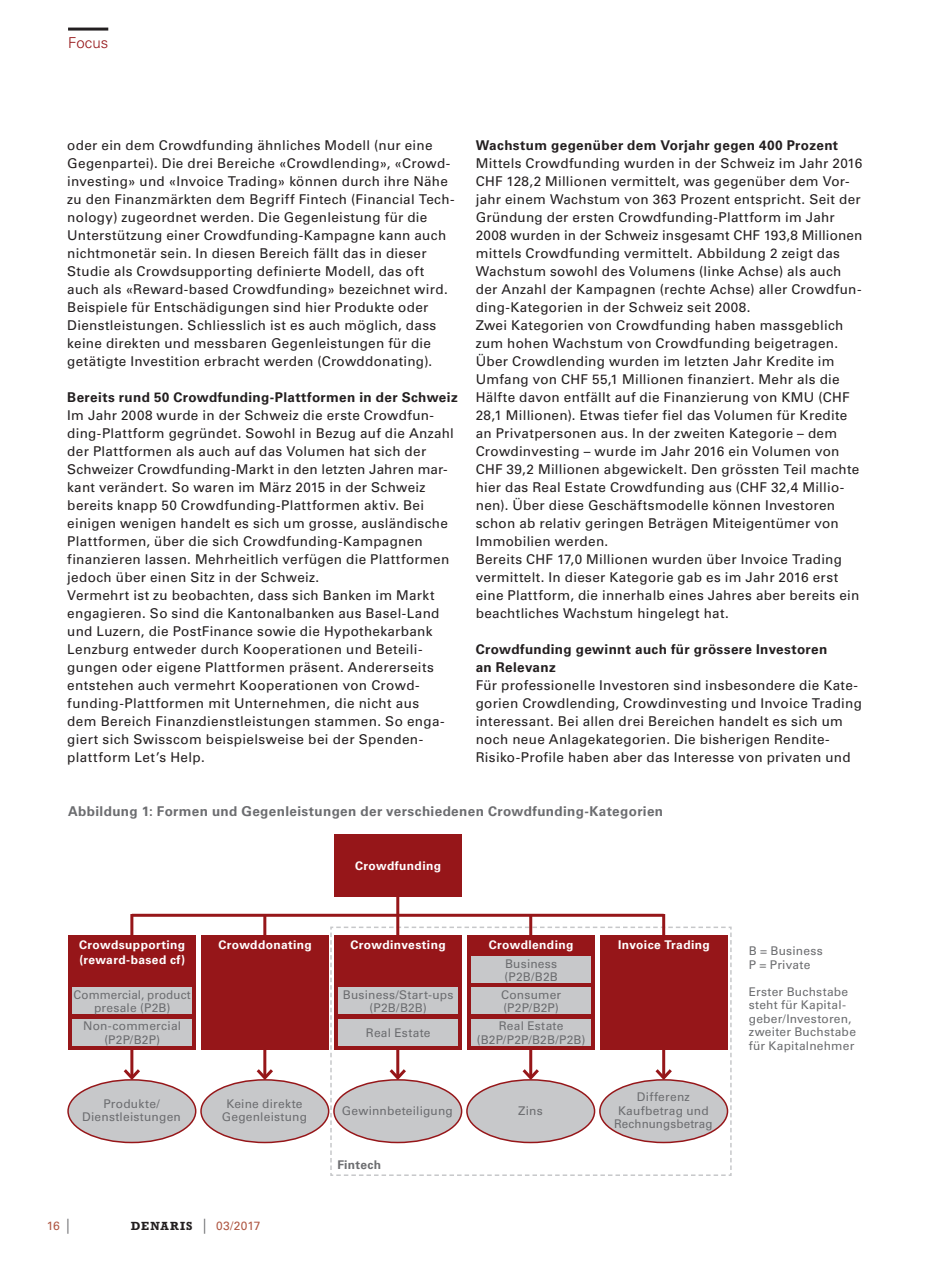
<style>
.page{position:relative;width:936px;height:1263px;background:#fff}
.page>*{position:absolute;margin:0;border:0;box-sizing:border-box;transform-origin:0 0}
.t1{font:300 15px "Univers LT Std";letter-spacing:.005em;color:#961619}
.t2{font:13.5px/18px "Univers LT Std";letter-spacing:.02em;color:#231f20}
.t3{font:700 13.5px "Univers LT Std";letter-spacing:.025em;color:#6c6d70}
.t4{font:12px/13.5px "Univers LT Std";letter-spacing:.015em;color:#6c6d70;text-align:center}
.t5{font:700 12px/15px "Univers LT Std";letter-spacing:.03em;color:#fff}
.t6{font:700 12px "Rockwell Std";letter-spacing:.09em;color:#231f20}
.t7{font:700 12px "Univers LT Std";letter-spacing:.02em;color:#6c6d70}
.t8{font:12px "Univers LT Std";color:#af5743}
.s1{font-weight:700}
.s2{font-size:15px;color:#6c6d70}
.s3{font-family:"Univers LT Std";font-weight:400;font-size:15px;color:#6c6d70}
.s4{font-family:"Univers LT Std";font-weight:400;color:#af5743}
</style>
<div class="page">
<hr style="left:68px;top:28px;width:40px;height:3px;background:#231f20">
<hr style="left:132px;top:914px;width:531px;height:3px;background:#961619">
<hr style="left:130px;top:914px;width:3px;height:164px;background:#961619">
<svg style="left:123px;top:1066px;width:17px;height:13px"></svg>
<hr style="left:263px;top:914px;width:3px;height:164px;background:#961619">
<svg style="left:256px;top:1066px;width:17px;height:13px"></svg>
<hr style="left:396px;top:890px;width:3px;height:188px;background:#961619">
<hr style="left:529px;top:914px;width:3px;height:164px;background:#961619">
<hr style="left:662px;top:914px;width:3px;height:164px;background:#961619">
<svg style="left:330px;top:926px;width:401px;height:250px"></svg>
<div style="left:68px;top:935px;width:128px;height:115px;background:#961619"></div>
<div style="left:201px;top:935px;width:127px;height:115px;background:#961619"></div>
<div style="left:334px;top:935px;width:127px;height:115px;background:#961619"></div>
<div style="left:334px;top:834px;width:127px;height:62px;background:#961619"></div>
<div style="left:467px;top:935px;width:127px;height:115px;background:#961619"></div>
<div style="left:600px;top:935px;width:127px;height:115px;background:#961619"></div>
<div style="left:68px;top:1080px;width:128px;height:62px;background:#c7c8ca;border-radius:50%"></div>
<div style="left:67px;top:1079px;width:129px;height:64px;border:2px solid #961619;border-radius:50%"></div>
<div style="left:201px;top:1080px;width:127px;height:62px;background:#c7c8ca;border-radius:50%"></div>
<div style="left:200px;top:1079px;width:129px;height:64px;border:2px solid #961619;border-radius:50%"></div>
<div style="left:334px;top:1080px;width:127px;height:62px;background:#c7c8ca;border-radius:50%"></div>
<div style="left:333px;top:1079px;width:129px;height:64px;border:2px solid #961619;border-radius:50%"></div>
<div style="left:467px;top:1080px;width:127px;height:62px;background:#c7c8ca;border-radius:50%"></div>
<div style="left:466px;top:1079px;width:129px;height:64px;border:2px solid #961619;border-radius:50%"></div>
<div style="left:600px;top:1080px;width:127px;height:62px;background:#c7c8ca;border-radius:50%"></div>
<div style="left:599px;top:1079px;width:129px;height:64px;border:2px solid #961619;border-radius:50%"></div>
<div style="left:471px;top:1018px;width:119px;height:27px;background:#c7c8ca"></div>
<div style="left:338px;top:1018px;width:119px;height:27px;background:#c7c8ca"></div>
<div style="left:72px;top:1018px;width:119px;height:27px;background:#c7c8ca"></div>
<div style="left:471px;top:987px;width:119px;height:27px;background:#c7c8ca"></div>
<div style="left:338px;top:987px;width:119px;height:27px;background:#c7c8ca"></div>
<div style="left:72px;top:987px;width:119px;height:27px;background:#c7c8ca"></div>
<div style="left:471px;top:956px;width:119px;height:27px;background:#c7c8ca"></div>
<p class="t1" style="left:68px;top:33px;width:42px">Focus</p>
<p class="t2" style="left:67px;top:136px;width:389px">oder ein dem Crowdfunding ähnliches Modell (nur eine Gegenpartei). Die drei Bereiche «Crowdlending», «Crowd&shy;investing» und «Invoice Trading» können durch ihre Nähe zu den Finanzmärkten dem Begriff Fintech (Financial Tech&shy;nology) zugeordnet werden. Die Gegenleistung für die Unterstützung einer Crowdfunding-Kampagne kann auch nichtmonetär sein. In diesen Bereich fällt das in dieser Studie als Crowdsupporting definierte Modell, das oft auch als «Reward-based Crowdfunding» bezeichnet wird.<br>Beispiele für Entschädigungen sind hier Produkte oder Dienstleistungen. Schliesslich ist es auch möglich, dass keine direkten und messbaren Gegenleistungen für die getätigte Investition erbracht werden (Crowddonating).</p>
<p class="t2" style="left:67px;top:388px;width:392px"><span class="s1">Bereits rund 50 Crowdfunding-Plattformen in der Schweiz </span>Im Jahr 2008 wurde in der Schweiz die erste Crowdfun&shy;ding-Plattform gegründet. Sowohl in Bezug auf die Anzahl der Plattformen als auch auf das Volumen hat sich der Schweizer Crowdfunding-Markt in den letzten Jahren mar&shy;kant verändert. So waren im März 2015 in der Schweiz bereits knapp 50 Crowdfunding-Plattformen aktiv. Bei einigen wenigen handelt es sich um grosse, ausländische Plattformen, über die sich Crowdfunding-Kampagnen finanzieren lassen. Mehrheitlich verfügen die Plattformen jedoch über einen Sitz in der Schweiz.<br>Vermehrt ist zu beobachten, dass sich Banken im Markt engagieren. So sind die Kantonalbanken aus Basel-Land und Luzern, die PostFinance sowie die Hypothekarbank Lenzburg entweder durch Kooperationen und Beteili&shy;gungen oder eigene Plattformen präsent. Andererseits entstehen auch vermehrt Kooperationen von Crowd&shy;funding-Plattformen mit Unternehmen, die nicht aus<br>dem Bereich Finanzdienstleistungen stammen. So enga&shy;giert sich Swisscom beispielsweise bei der Spenden&shy;plattform Let’s Help.</p>
<p class="t2" style="left:475px;top:136px;width:388px"><span class="s1">Wachstum gegenüber dem Vorjahr gegen 400 Prozent </span>Mittels Crowdfunding wurden in der Schweiz im Jahr 2016<br>CHF 128,2 Millionen vermittelt, was gegenüber dem Vor&shy;jahr einem Wachstum von 363 Prozent entspricht. Seit der Gründung der ersten Crowdfunding-Plattform im Jahr 2008 wurden in der Schweiz insgesamt CHF 193,8 Millionen mittels Crowdfunding vermittelt. Abbildung 2 zeigt das Wachstum sowohl des Volumens (linke Achse) als auch der Anzahl der Kampagnen (rechte Achse) aller Crowdfun&shy;ding-Kategorien in der Schweiz seit 2008.<br>Zwei Kategorien von Crowdfunding haben massgeblich zum hohen Wachstum von Crowdfunding beigetragen.<br>Über Crowdlending wurden im letzten Jahr Kredite im Umfang von CHF 55,1 Millionen finanziert. Mehr als die Hälfte davon entfällt auf die Finanzierung von KMU (CHF 28,1 Millionen). Etwas tiefer fiel das Volumen für Kredite an Privatpersonen aus. In der zweiten Kategorie – dem Crowdinvesting – wurde im Jahr 2016 ein Volumen von CHF 39,2 Millionen abgewickelt. Den grössten Teil machte hier das Real Estate Crowdfunding aus (CHF 32,4 Millio&shy;nen). Über diese Geschäftsmodelle können Investoren schon ab relativ geringen Beträgen Miteigentümer von Immobilien werden.<br>Bereits CHF 17,0 Millionen wurden über Invoice Trading vermittelt. In dieser Kategorie gab es im Jahr 2016 erst eine Plattform, die innerhalb eines Jahres aber bereits ein beachtliches Wachstum hingelegt hat.</p>
<p class="t2" style="left:475px;top:640px;width:388px"><span class="s1">Crowdfunding gewinnt auch für grössere Investoren<br>an Relevanz<br></span>Für professionelle Investoren sind insbesondere die Kate&shy;gorien Crowdlending, Crowdinvesting und Invoice Trading interessant. Bei allen drei Bereichen handelt es sich um noch neue Anlagekategorien. Die bisherigen Rendite-Risiko-Profile haben aber das Interesse von privaten und</p>
<p class="t3" style="left:68px;top:803px;width:596px">Abbildung 1: Formen und Gegenleistungen der verschiedenen Crowdfunding-Kategorien</p>
<p class="t5" style="left:355px;top:858px;width:87px">Crowdfunding</p>
<p class="t5" style="left:79px;top:938px;width:108px">Crowdsupporting (reward-based cf)</p>
<p class="t5" style="left:218px;top:938px;width:95px">Crowddonating</p>
<p class="t5" style="left:350px;top:938px;width:97px">Crowdinvesting</p>
<p class="t5" style="left:488px;top:938px;width:86px">Crowdlending</p>
<p class="t5" style="left:618px;top:938px;width:93px">Invoice Trading</p>
<p class="t4" style="left:74px;top:988px;width:119px">Commercial, product presale (P2B)</p>
<p class="t4" style="left:83px;top:1019px;width:99px">Non-commercial (P2P/B2P)</p>
<p class="t4" style="left:504px;top:956px;width:55px;text-align:left">Business (P2B/B2B</p>
<p class="t4" style="left:501px;top:988px;width:62px;text-align:left">Consumer (P2P/B2P)</p>
<p class="t4" style="left:477px;top:1019px;width:110px">Real Estate (B2P/P2P/B2B/P2B)</p>
<p class="t4" style="left:343px;top:988px;width:112px">Business/Start-ups (P2B/B2B)</p>
<p class="t4" style="left:366px;top:1026px;width:66px">Real Estate</p>
<p class="t4" style="left:82px;top:1097px;width:100px">Produkte/<br>Dienstleistungen</p>
<p class="t4" style="left:222px;top:1097px;width:87px">Keine direkte<br>Gegenleistung</p>
<p class="t4" style="left:342px;top:1104px;width:112px">Gewinnbeteiligung</p>
<p class="t4" style="left:518px;top:1104px;width:26px">Zins</p>
<p class="t8" style="left:47px;top:1218px;width:24px">16 <span class="s2">|</span></p>
<p class="t6" style="left:131px;top:1219px;width:131px">DENARIS <span class="s3">|</span> <span class="s4">03/2017</span></p>
<p class="t7" style="left:337px;top:1158px;width:45px">Fintech</p>
<p class="t4" style="left:614px;top:1090px;width:100px">Differenz<br>Kaufbetrag und<br>Rechnungsbetrag</p>
<p class="t4" style="left:748px;top:944px;width:75px;text-align:left">B = Business<br>P = Private</p>
<p class="t4" style="left:748px;top:985px;width:109px;text-align:left">Erster Buchstabe steht für Kapital&shy;geber/Investoren, zweiter Buchstabe für Kapitalnehmer</p>
</div>
